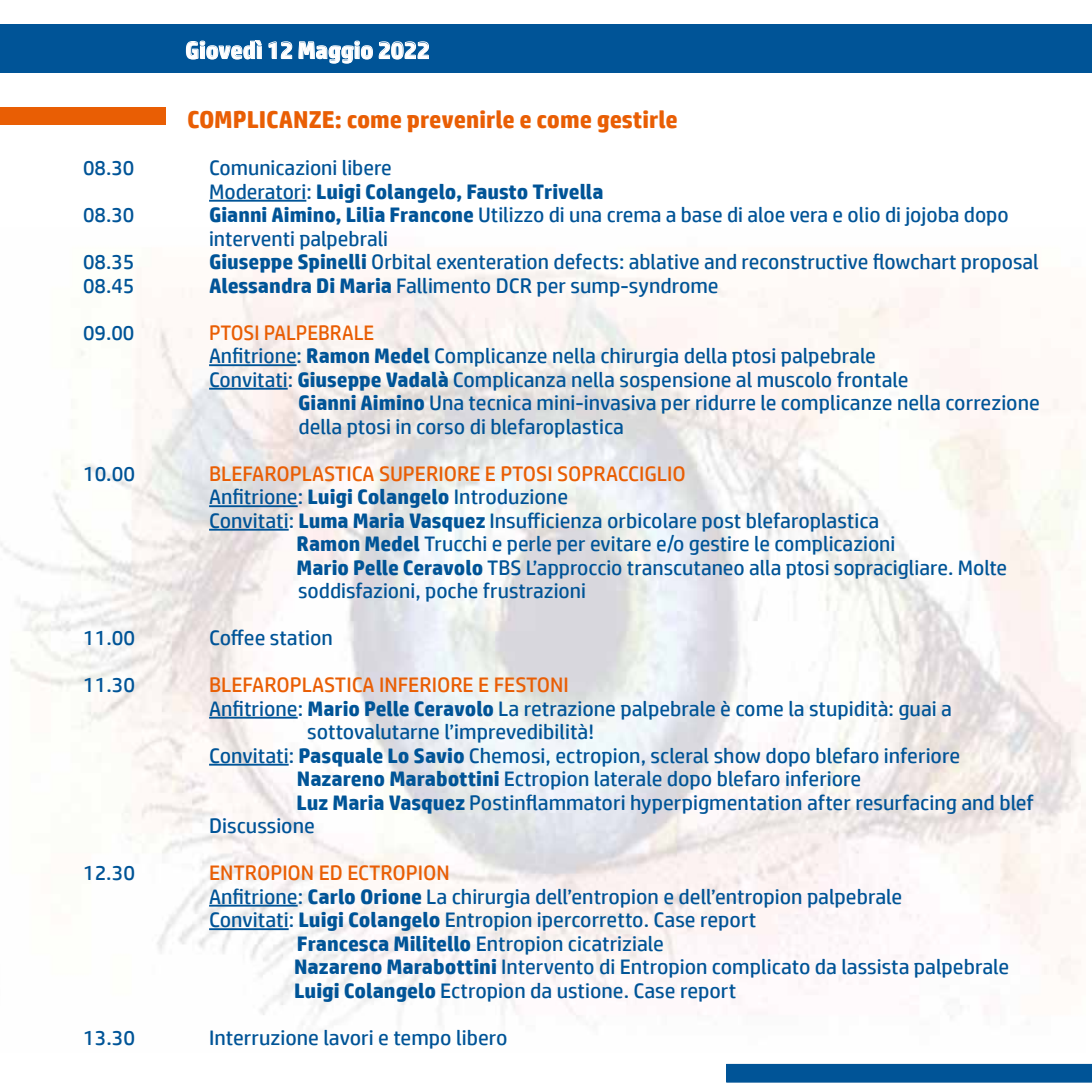
<style>
.page{position:relative;width:1092px;height:1092px;background:#fff}
.page>*{position:absolute;margin:0;border:0;box-sizing:border-box;transform-origin:0 0}
.t1{font:700 24.5px "HP Simplified";color:#e95e04}
.t2{font:700 24.15px "HP Simplified";color:#fff}
.t3{font:21px/23.4px "HP Simplified";color:#005497}
.t4{font:21px "HP Simplified";color:#e95e04}
.s1{font-weight:700}
</style>
<div class="page">
<img style="left:0;top:267px;width:1084px;height:768px">
<div style="left:0;top:24px;width:1091px;height:49px;background:#005497"></div>
<svg style="left:186px;top:40px;width:76px;height:20px"></svg>
<svg style="left:268px;top:41px;width:24px;height:18px"></svg>
<svg style="left:298px;top:40px;width:75px;height:23px"></svg>
<svg style="left:379px;top:41px;width:50px;height:18px"></svg>
<div style="left:0;top:107px;width:166px;height:18px;background:#e95e04"></div>
<div style="left:726px;top:1063px;width:365px;height:19px;background:#005497"></div>
<hr style="left:209px;top:200px;width:97px;height:2px;background:#005497">
<hr style="left:209px;top:364px;width:87px;height:2px;background:#005497">
<hr style="left:209px;top:388px;width:79px;height:1px;background:#005497">
<hr style="left:209px;top:505px;width:89px;height:2px;background:#005497">
<hr style="left:209px;top:528px;width:80px;height:2px;background:#005497">
<hr style="left:209px;top:716px;width:89px;height:2px;background:#005497">
<hr style="left:209px;top:763px;width:80px;height:2px;background:#005497">
<hr style="left:209px;top:904px;width:89px;height:2px;background:#005497">
<hr style="left:209px;top:928px;width:80px;height:2px;background:#005497">
<p class="t2" style="left:185px;top:34px;width:246px">Giovedì 12 Maggio 2022</p>
<p class="t1" style="left:187px;top:104px;width:492px">COMPLICANZE: come prevenirle e come gestirle</p>
<p class="t3" style="left:83px;top:156px;width:53px">08.30</p>
<p class="t3" style="left:209px;top:156px;width:396px">Comunicazioni libere<br>Moderatori: <span class="s1">Luigi Colangelo, Fausto Trivella</span></p>
<p class="t3" style="left:83px;top:203px;width:53px">08.30</p>
<p class="t3" style="left:209px;top:203px;width:801px"><span class="s1">Gianni Aimino, Lilia Francone</span> Utilizzo di una crema a base di aloe vera e olio di jojoba dopo interventi palpebrali</p>
<p class="t3" style="left:83px;top:250px;width:53px">08.35</p>
<p class="t3" style="left:209px;top:250px;width:831px"><span class="s1">Giuseppe Spinelli</span> Orbital exenteration defects: ablative and reconstructive flowchart proposal</p>
<p class="t3" style="left:83px;top:273px;width:53px">08.45</p>
<p class="t3" style="left:209px;top:273px;width:511px"><span class="s1">Alessandra Di Maria</span> Fallimento DCR per sump-syndrome</p>
<p class="t3" style="left:83px;top:320px;width:53px">09.00</p>
<p class="t4" style="left:209px;top:318px;width:167px">PTOSI PALPEBRALE</p>
<p class="t3" style="left:209px;top:344px;width:668px">Anfitrione: <span class="s1">Ramon Medel</span> Complicanze nella chirurgia della ptosi palpebrale</p>
<p class="t3" style="left:209px;top:367px;width:701px">Convitati: <span class="s1">Giuseppe Vadalà</span> Complicanza nella sospensione al muscolo frontale</p>
<p class="t3" style="left:298px;top:391px;width:743px"><span class="s1">Gianni Aimino</span> Una tecnica mini-invasiva per ridurre le complicanze nella correzione</p>
<p class="t3" style="left:298px;top:414px;width:327px">della ptosi in corso di blefaroplastica</p>
<p class="t3" style="left:83px;top:461px;width:54px">10.00</p>
<p class="t4" style="left:209px;top:459px;width:478px">BLEFAROPLASTICA SUPERIORE E PTOSI SOPRACCIGLIO</p>
<p class="t3" style="left:209px;top:485px;width:360px">Anfitrione: <span class="s1">Luigi Colangelo</span> Introduzione</p>
<p class="t3" style="left:209px;top:508px;width:671px">Convitati: <span class="s1">Luma Maria Vasquez</span> Insufficienza orbicolare post blefaroplastica</p>
<p class="t3" style="left:296px;top:531px;width:600px"><span class="s1">Ramon Medel</span> Trucchi e perle per evitare e/o gestire le complicazioni</p>
<p class="t3" style="left:296px;top:555px;width:712px"><span class="s1">Mario Pelle Ceravolo</span> TBS L’approccio transcutaneo alla ptosi sopracigliare. Molte</p>
<p class="t3" style="left:298px;top:578px;width:289px">soddisfazioni, poche frustrazioni</p>
<p class="t3" style="left:83px;top:625px;width:54px">11.00</p>
<p class="t3" style="left:209px;top:625px;width:125px">Coffee station</p>
<p class="t3" style="left:83px;top:672px;width:54px">11.30</p>
<p class="t4" style="left:209px;top:671px;width:361px">BLEFAROPLASTICA INFERIORE E FESTONI</p>
<p class="t3" style="left:209px;top:696px;width:744px">Anfitrione: <span class="s1">Mario Pelle Ceravolo</span> La retrazione palpebrale è come la stupidità: guai a</p>
<p class="t3" style="left:307px;top:719px;width:288px">sottovalutarne l’imprevedibilità!</p>
<p class="t3" style="left:209px;top:743px;width:752px">Convitati: <span class="s1">Pasquale Lo Savio</span> Chemosi, ectropion, scleral show dopo blefaro inferiore</p>
<p class="t3" style="left:297px;top:766px;width:566px"><span class="s1">Nazareno Marabottini</span> Ectropion laterale dopo blefaro inferiore</p>
<p class="t3" style="left:296px;top:790px;width:738px"><span class="s1">Luz Maria Vasquez</span> Postinflammatori hyperpigmentation after resurfacing and blef</p>
<p class="t3" style="left:209px;top:813px;width:107px">Discussione</p>
<p class="t3" style="left:83px;top:860px;width:54px">12.30</p>
<p class="t4" style="left:209px;top:859px;width:242px">ENTROPION ED ECTROPION</p>
<p class="t3" style="left:209px;top:884px;width:694px">Anfitrione: <span class="s1">Carlo Orione</span> La chirurgia dell’entropion e dell’entropion palpebrale</p>
<p class="t3" style="left:209px;top:907px;width:548px">Convitati: <span class="s1">Luigi Colangelo</span> Entropion ipercorretto. Case report</p>
<p class="t3" style="left:297px;top:931px;width:368px"><span class="s1">Francesca Militello</span> Entropion cicatriziale</p>
<p class="t3" style="left:294px;top:954px;width:716px"><span class="s1">Nazareno Marabottini</span> Intervento di Entropion complicato da lassista palpebrale</p>
<p class="t3" style="left:294px;top:978px;width:443px"><span class="s1">Luigi Colangelo</span> Ectropion da ustione. Case report</p>
<p class="t3" style="left:83px;top:1025px;width:54px">13.30</p>
<p class="t3" style="left:209px;top:1025px;width:300px">Interruzione lavori e tempo libero</p>
</div>
